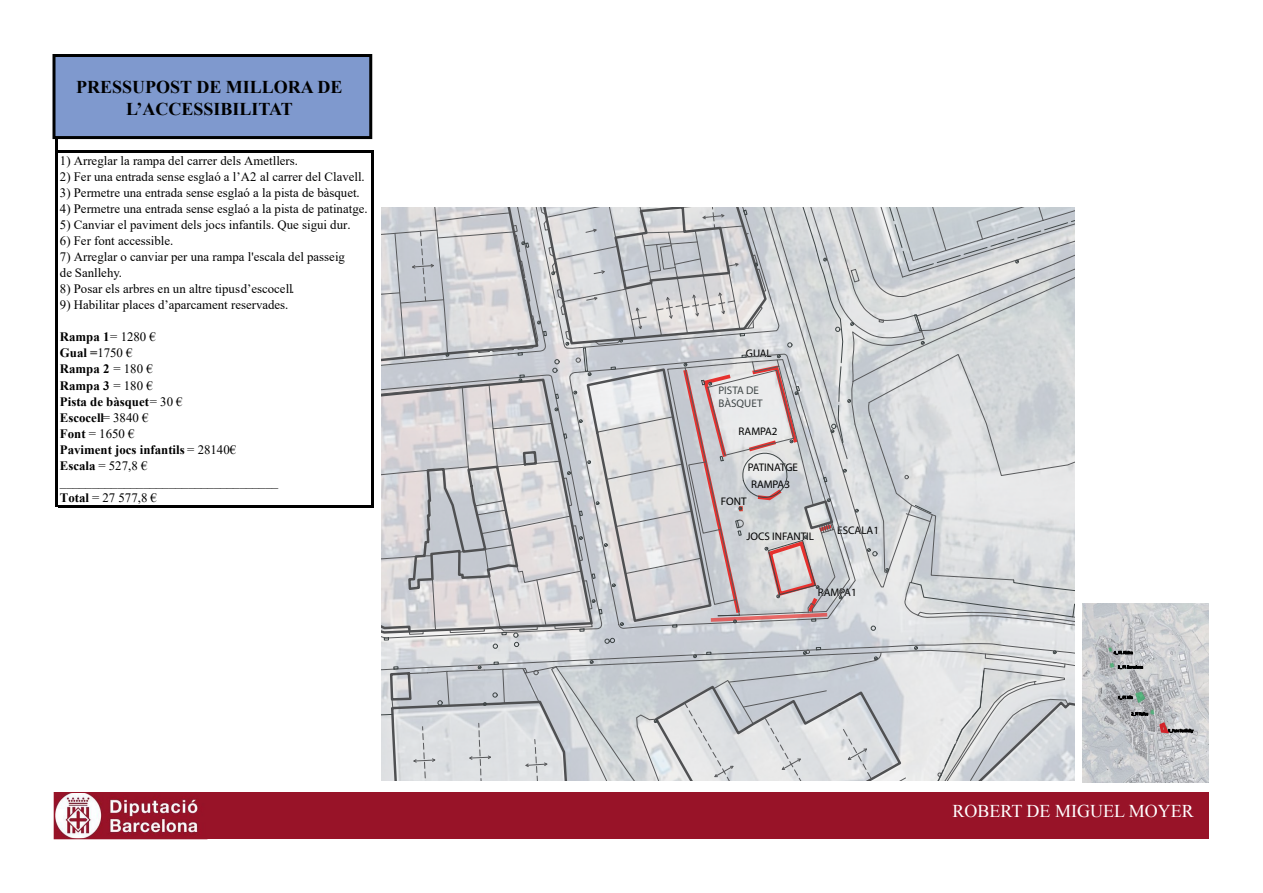
<style>
.page{position:relative;width:1263px;height:893px;background:#fff}
.page>*{position:absolute;margin:0;border:0;box-sizing:border-box;transform-origin:0 0}
.t1{font:700 25.65px/29px "Times New Roman";letter-spacing:-.015em;color:#000}
.t2{font:700 18px/21.6px "Times New Roman";color:#000;text-align:center}
.t3{font:18px "Times New Roman";color:#fff}
.t4{font:12.9px/16px "Times New Roman";color:#000}
.t5{font:11.1px "Myriad Pro";color:#000}
.t6{font:11.1px/13.2px "Myriad Pro";color:#3e4546}
.s1{font-weight:700}
</style>
<div class="page">
<div style="left:54px;top:792px;width:1155px;height:47px;background:#981328"></div>
<img style="left:56px;top:794px;width:142px;height:43px">
<img style="left:1082px;top:603px;width:127px;height:179px">
<svg style="left:1131px;top:712px;width:17px;height:4px"></svg>
<svg style="left:1118px;top:696px;width:15px;height:4px"></svg>
<svg style="left:1118px;top:665px;width:25px;height:4px"></svg>
<svg style="left:1114px;top:651px;width:19px;height:4px"></svg>
<svg style="left:1157px;top:720px;width:36px;height:15px"></svg>
<svg style="left:381px;top:207px;width:693px;height:574px;background:#cdcdd0"></svg>
<hr style="left:56px;top:138px;width:2px;height:369px;background:#000">
<hr style="left:371px;top:153px;width:2px;height:354px;background:#000">
<hr style="left:58px;top:151px;width:315px;height:2px;background:#000">
<hr style="left:58px;top:505px;width:315px;height:2px;background:#000">
<div style="left:52px;top:54px;width:320px;height:85px;background:#7f99ce;border:3px solid #000101"></div>
<h1 class="t1" style="left:61px;top:75px;width:241px">MILLORA DE<br>L'ACCESSIBILITAT</h1>
<p class="t4" style="left:60px;top:152px;width:240px">1) Arreglar la rampa del carrer dels Ametllers.</p>
<p class="t4" style="left:60px;top:168px;width:306px">2) Fer una entrada sense esglaó a l’ A2 al carrer del Clavell.</p>
<p class="t4" style="left:60px;top:184px;width:301px">3) Permetre una entrada sense esglaó a la pista de bàsquet.</p>
<p class="t4" style="left:60px;top:200px;width:309px">4) Permetre una entrada sense esglaó a la pista de patinatge.</p>
<p class="t4" style="left:60px;top:216px;width:292px">5) Canviar el paviment dels jocs infantils. Que sigui dur.</p>
<p class="t4" style="left:60px;top:232px;width:115px">6) Fer font accessible.</p>
<p class="t4" style="left:60px;top:248px;width:287px">7) Arreglar o canviar per una rampa l'escala del passeig de Sanllehy.</p>
<p class="t4" style="left:60px;top:280px;width:236px">8) Posar els arbres en un altre tipus d’escocell.</p>
<p class="t4" style="left:60px;top:296px;width:230px">9) Habilitar places d’aparcament reservades.</p>
<p class="t4" style="left:60px;top:329px;width:220px"><span class="s1">Rampa 1</span>= 1280 €<br><span class="s1">Gual =</span>1750 €<br><span class="s1">Rampa 2</span> = 180 €<br><span class="s1">Rampa 3</span> = 180 €<br><span class="s1">Pista de bàsquet</span>= 30 €<br><span class="s1">Escocell</span>= 3840 €<br><span class="s1">Font</span> = 1650 €<br><span class="s1">Paviment jocs infantils</span> = 28140€<br><span class="s1">Escala</span> = 527,8 € __________________________________<br><span class="s1">Total</span> = 27 577,8 €</p>
<h2 class="t2" style="left:76px;top:76px;width:268px">PRESSUPOST DE MILLORA DE<br>L’ACCESSIBILITAT</h2>
<p class="t5" style="left:746px;top:347px;width:27px">GUAL</p>
<p class="t6" style="left:718px;top:383px;width:46px">PISTA DE<br>BÀSQUET</p>
<p class="t5" style="left:739px;top:425px;width:41px">RAMPA2</p>
<p class="t5" style="left:748px;top:460px;width:51px">PATINATGE</p>
<p class="t5" style="left:751px;top:477px;width:41px">RAMPA3</p>
<p class="t5" style="left:721px;top:494px;width:27px">FONT</p>
<p class="t5" style="left:746px;top:530px;width:69px">JOCS INFANTIL</p>
<p class="t5" style="left:837px;top:524px;width:43px">ESCALA1</p>
<p class="t5" style="left:818px;top:585px;width:41px">RAMPA1</p>
<h2 class="t3" style="left:952px;top:799px;width:243px">ROBERT DE MIGUEL MOYER</h2>
</div>
